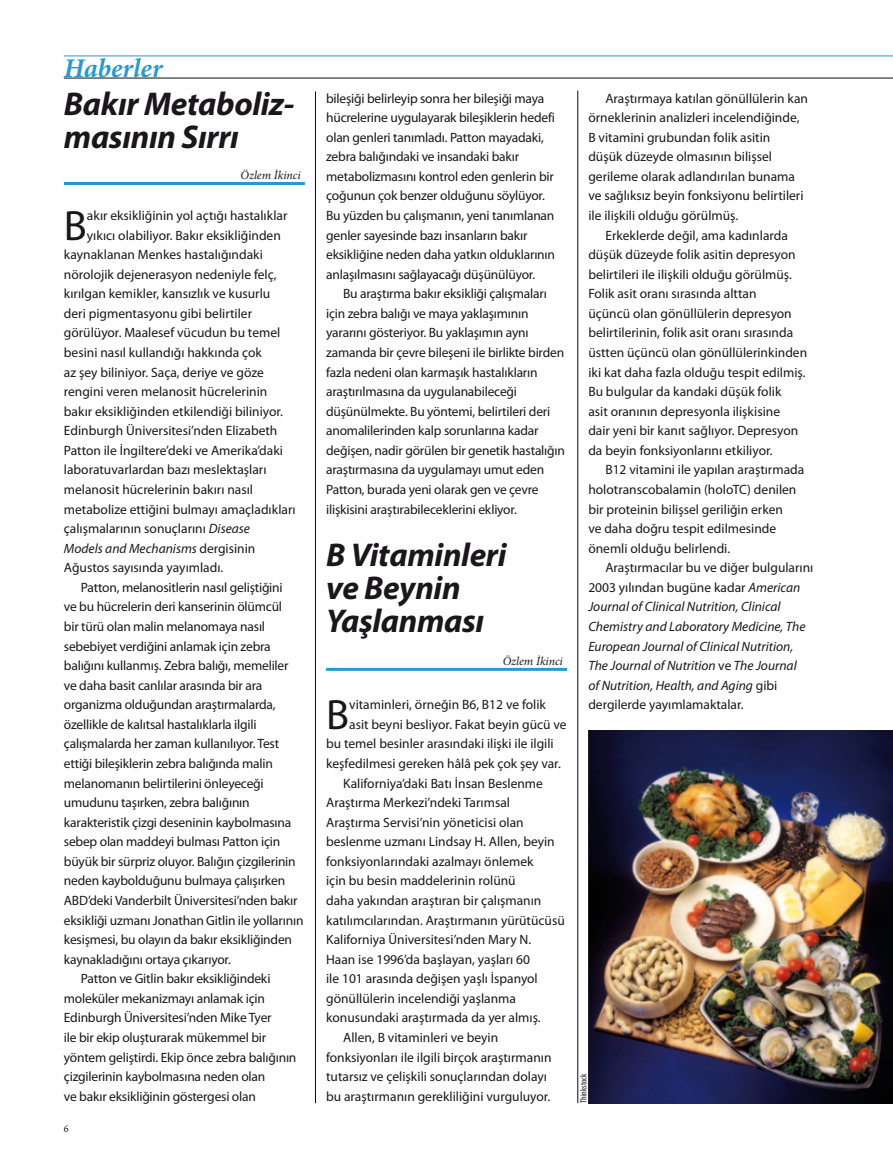
<style>
.page{position:relative;width:893px;height:1170px;background:#fff}
.page>*{position:absolute;margin:0;border:0;box-sizing:border-box;transform-origin:0 0}
.t1{font:42.45px "Myriad Pro";color:#1a171c}
.t2{font:italic 700 33px/33px "Myriad Pro";letter-spacing:-.01em;color:#1a171c}
.t3{font:italic 700 27px "Minion Pro";color:#2699d1}
.t4{font:13.5px/19.5px "Myriad Pro";color:#1a171c}
.t5{font:italic 13.5px/19.5px "Myriad Pro";color:#1a171c}
.t6{font:italic 12px "Minion Pro";letter-spacing:-.005em;color:#1a171c}
.t7{font:10.35px "Minion Pro";color:#1a171c}
.t8{font:condensed 9px "Myriad Pro";color:#1a171c}
.s1{font-style:italic}
.s2{font-style:normal}
</style>
<div class="page">
<hr style="left:64px;top:182px;width:241px;height:3px;background:#2699d1">
<hr style="left:326px;top:667px;width:241px;height:3px;background:#2699d1">
<hr style="left:577px;top:91px;width:1px;height:1012px;background:#070c12">
<hr style="left:315px;top:91px;width:1px;height:1012px;background:#070c12">
<img style="left:588px;top:730px;width:305px;height:373px">
<hr style="left:64px;top:78px;width:829px;height:1px;background:#070c12">
<hr style="left:64px;top:56px;width:829px;height:1px;background:#2699d1">
<h3 class="t3" style="left:64px;top:49px;width:100px">Haberler</h3>
<h2 class="t2" style="left:64px;top:87px;width:232px">Bakır Metaboliz&shy;masının Sırrı</h2>
<p class="t6" style="left:240px;top:167px;width:62px">Özlem İkinci</p>
<h1 class="t1" style="left:64px;top:199px;width:25px">B</h1>
<p class="t4" style="left:87px;top:205px;width:202px">akır eksikliğinin yol açtığı hastalıklar</p>
<p class="t4" style="left:87px;top:225px;width:195px">yıkıcı olabiliyor. Bakır eksikliğinden</p>
<p class="t4" style="left:64px;top:244px;width:201px">kaynaklanan Menkes hastalığındaki</p>
<p class="t4" style="left:64px;top:264px;width:214px">nörolojik dejenerasyon nedeniyle felç,</p>
<p class="t4" style="left:64px;top:284px;width:208px">kırılgan kemikler, kansızlık ve kusurlu</p>
<p class="t4" style="left:64px;top:303px;width:190px">deri pigmentasyonu gibi belirtiler</p>
<p class="t4" style="left:64px;top:323px;width:218px">görülüyor. Maalesef vücudun bu temel</p>
<p class="t4" style="left:64px;top:342px;width:199px">besini nasıl kullandığı hakkında çok</p>
<p class="t4" style="left:64px;top:362px;width:201px">az şey biliniyor. Saça, deriye ve göze</p>
<p class="t4" style="left:64px;top:381px;width:205px">rengini veren melanosit hücrelerinin</p>
<p class="t4" style="left:64px;top:401px;width:221px">bakır eksikliğinden etkilendiği biliniyor.</p>
<p class="t4" style="left:64px;top:421px;width:215px">Edinburgh Üniversitesi’nden Elizabeth</p>
<p class="t4" style="left:64px;top:440px;width:221px">Patton ile İngiltere’deki ve Amerika’daki</p>
<p class="t4" style="left:64px;top:460px;width:204px">laboratuvarlardan bazı meslektaşları</p>
<p class="t4" style="left:64px;top:479px;width:191px">melanosit hücrelerinin bakırı nasıl</p>
<p class="t4" style="left:64px;top:499px;width:233px">metabolize ettiğini bulmayı amaçladıkları</p>
<p class="t4" style="left:64px;top:518px;width:188px">çalışmalarının sonuçlarını <span class="s1">Disease</span></p>
<p class="t5" style="left:64px;top:538px;width:193px">Models and Mechanisms <span class="s2">dergisinin</span></p>
<p class="t4" style="left:64px;top:557px;width:161px">Ağustos sayısında yayımladı.</p>
<p class="t4" style="left:81px;top:577px;width:203px">Patton, melanositlerin nasıl geliştiğini</p>
<p class="t4" style="left:64px;top:597px;width:220px">ve bu hücrelerin deri kanserinin ölümcül</p>
<p class="t4" style="left:64px;top:616px;width:203px">bir türü olan malin melanomaya nasıl</p>
<p class="t4" style="left:64px;top:636px;width:208px">sebebiyet verdiğini anlamak için zebra</p>
<p class="t4" style="left:64px;top:655px;width:226px">balığını kullanmış. Zebra balığı, memeliler</p>
<p class="t4" style="left:64px;top:675px;width:200px">ve daha basit canlılar arasında bir ara</p>
<p class="t4" style="left:64px;top:694px;width:213px">organizma olduğundan araştırmalarda,</p>
<p class="t4" style="left:64px;top:714px;width:194px">özellikle de kalıtsal hastalıklarla ilgili</p>
<p class="t4" style="left:64px;top:733px;width:217px">çalışmalarda her zaman kullanılıyor. Test</p>
<p class="t4" style="left:64px;top:753px;width:211px">ettiği bileşiklerin zebra balığında malin</p>
<p class="t4" style="left:64px;top:773px;width:201px">melanomanın belirtilerini önleyeceği</p>
<p class="t4" style="left:64px;top:792px;width:187px">umudunu taşırken, zebra balığının</p>
<p class="t4" style="left:64px;top:812px;width:229px">karakteristik çizgi deseninin kaybolmasına</p>
<p class="t4" style="left:64px;top:831px;width:218px">sebep olan maddeyi bulması Patton için</p>
<p class="t4" style="left:64px;top:851px;width:233px">büyük bir sürpriz oluyor. Balığın çizgilerinin</p>
<p class="t4" style="left:64px;top:870px;width:223px">neden kaybolduğunu bulmaya çalışırken</p>
<p class="t4" style="left:64px;top:890px;width:235px">ABD’deki Vanderbilt Üniversitesi’nden bakır</p>
<p class="t4" style="left:64px;top:910px;width:241px">eksikliği uzmanı Jonathan Gitlin ile yollarının</p>
<p class="t4" style="left:64px;top:929px;width:230px">kesişmesi, bu olayın da bakır eksikliğinden</p>
<p class="t4" style="left:64px;top:949px;width:168px">kaynakladığını ortaya çıkarıyor.</p>
<p class="t4" style="left:81px;top:968px;width:191px">Patton ve Gitlin bakır eksikliğindeki</p>
<p class="t4" style="left:64px;top:988px;width:203px">moleküler mekanizmayı anlamak için</p>
<p class="t4" style="left:64px;top:1007px;width:209px">Edinburgh Üniversitesi’nden Mike Tyer</p>
<p class="t4" style="left:64px;top:1027px;width:204px">ile bir ekip oluşturarak mükemmel bir</p>
<p class="t4" style="left:64px;top:1046px;width:234px">yöntem geliştirdi. Ekip önce zebra balığının</p>
<p class="t4" style="left:64px;top:1066px;width:203px">çizgilerinin kaybolmasına neden olan</p>
<p class="t4" style="left:64px;top:1086px;width:194px">ve bakır eksikliğinin göstergesi olan</p>
<p class="t7" style="left:64px;top:1121px;width:6px">6</p>
<p class="t4" style="left:326px;top:88px;width:230px">bileşiği belirleyip sonra her bileşiği maya hücrelerine uygulayarak bileşiklerin hedefi olan genleri tanımladı. Patton mayadaki, zebra balığındaki ve insandaki bakır metabolizmasını kontrol eden genlerin bir çoğunun çok benzer olduğunu söylüyor.<br>Bu yüzden bu çalışmanın, yeni tanımlanan genler sayesinde bazı insanların bakır eksikliğine neden daha yatkın olduklarının anlaşılmasını sağlayacağı düşünülüyor.</p>
<p class="t4" style="left:326px;top:284px;width:240px;text-indent:17px">Bu araştırma bakır eksikliği çalışmaları için zebra balığı ve maya yaklaşımının yararını gösteriyor. Bu yaklaşımın aynı zamanda bir çevre bileşeni ile birlikte birden fazla nedeni olan karmaşık hastalıkların araştırılmasına da uygulanabileceği düşünülmekte. Bu yöntemi, belirtileri deri anomalilerinden kalp sorunlarına kadar değişen, nadir görülen bir genetik hastalığın araştırmasına da uygulamayı umut eden Patton, burada yeni olarak gen ve çevre ilişkisini araştırabileceklerini ekliyor.</p>
<h2 class="t2" style="left:326px;top:537px;width:182px">B Vitaminleri ve Beynin<br>Yaşlanması</h2>
<p class="t6" style="left:503px;top:652px;width:62px">Özlem İkinci</p>
<h1 class="t1" style="left:326px;top:688px;width:25px">B</h1>
<p class="t4" style="left:349px;top:694px;width:198px">vitaminleri, örneğin B6, B12 ve folik</p>
<p class="t4" style="left:349px;top:714px;width:219px">asit beyni besliyor. Fakat beyin gücü ve</p>
<p class="t4" style="left:326px;top:733px;width:229px">bu temel besinler arasındaki ilişki ile ilgili</p>
<p class="t4" style="left:326px;top:753px;width:236px">keşfedilmesi gereken hâlâ pek çok şey var.</p>
<p class="t4" style="left:343px;top:773px;width:201px">Kaliforniya’daki Batı İnsan Beslenme</p>
<p class="t4" style="left:326px;top:792px;width:185px">Araştırma Merkezi’ndeki Tarımsal</p>
<p class="t4" style="left:326px;top:812px;width:199px">Araştırma Servisi’nin yöneticisi olan</p>
<p class="t4" style="left:326px;top:831px;width:230px">beslenme uzmanı Lindsay H. Allen, beyin</p>
<p class="t4" style="left:326px;top:851px;width:209px">fonksiyonlarındaki azalmayı önlemek</p>
<p class="t4" style="left:326px;top:870px;width:191px">için bu besin maddelerinin rolünü</p>
<p class="t4" style="left:326px;top:890px;width:217px">daha yakından araştıran bir çalışmanın</p>
<p class="t4" style="left:326px;top:909px;width:240px">katılımcılarından. Araştırmanın yürütücüsü</p>
<p class="t4" style="left:326px;top:929px;width:207px">Kaliforniya Üniversitesi’nden Mary N.</p>
<p class="t4" style="left:326px;top:949px;width:206px">Haan ise 1996’da başlayan, yaşları 60</p>
<p class="t4" style="left:326px;top:968px;width:213px">ile 101 arasında değişen yaşlı İspanyol</p>
<p class="t4" style="left:326px;top:988px;width:191px">gönüllülerin incelendiği yaşlanma</p>
<p class="t4" style="left:326px;top:1007px;width:216px">konusundaki araştırmada da yer almış.</p>
<p class="t4" style="left:343px;top:1027px;width:157px">Allen, B vitaminleri ve beyin</p>
<p class="t4" style="left:326px;top:1046px;width:227px">fonksiyonları ile ilgili birçok araştırmanın</p>
<p class="t4" style="left:326px;top:1066px;width:222px">tutarsız ve çelişkili sonuçlarından dolayı</p>
<p class="t4" style="left:326px;top:1086px;width:226px">bu araştırmanın gerekliliğini vurguluyor.</p>
<p class="t4" style="left:588px;top:88px;width:221px;text-indent:17px">Araştırmaya katılan gönüllülerin kan örneklerinin analizleri incelendiğinde, B vitamini grubundan folik asitin<br>düşük düzeyde olmasının bilişsel gerileme olarak adlandırılan bunama ve sağlıksız beyin fonksiyonu belirtileri ile ilişkili olduğu görülmüş.</p>
<p class="t4" style="left:588px;top:225px;width:220px;text-indent:17px">Erkeklerde değil, ama kadınlarda düşük düzeyde folik asitin depresyon belirtileri ile ilişkili olduğu görülmüş.<br>Folik asit oranı sırasında alttan<br>üçüncü olan gönüllülerin depresyon belirtilerinin, folik asit oranı sırasında üstten üçüncü olan gönüllülerinkinden iki kat daha fazla olduğu tespit edilmiş.<br>Bu bulgular da kandaki düşük folik<br>asit oranının depresyonla ilişkisine<br>dair yeni bir kanıt sağlıyor. Depresyon da beyin fonksiyonlarını etkiliyor.</p>
<p class="t4" style="left:588px;top:460px;width:217px;text-indent:17px">B12 vitamini ile yapılan araştırmada holotranscobalamin (holoTC) denilen bir proteinin bilişsel geriliğin erken<br>ve daha doğru tespit edilmesinde önemli olduğu belirlendi.</p>
<p class="t5" style="left:588px;top:558px;width:227px;text-indent:17px"><span class="s2">Araştırmacılar bu ve diğer bulgularını 2003 yılından bugüne kadar</span> American Journal of Clinical Nutrition, Clinical Chemistry and Laboratory Medicine, The European Journal of Clinical Nutrition, The Journal of Nutrition <span class="s2">ve</span> The Journal<br>of Nutrition, Health, and Aging <span class="s2">gibi dergilerde yayımlamaktalar.</span></p>
<p class="t8" style="left:578px;top:1103px;width:31px;rotate:-90deg">Thinkstock</p>
</div>
